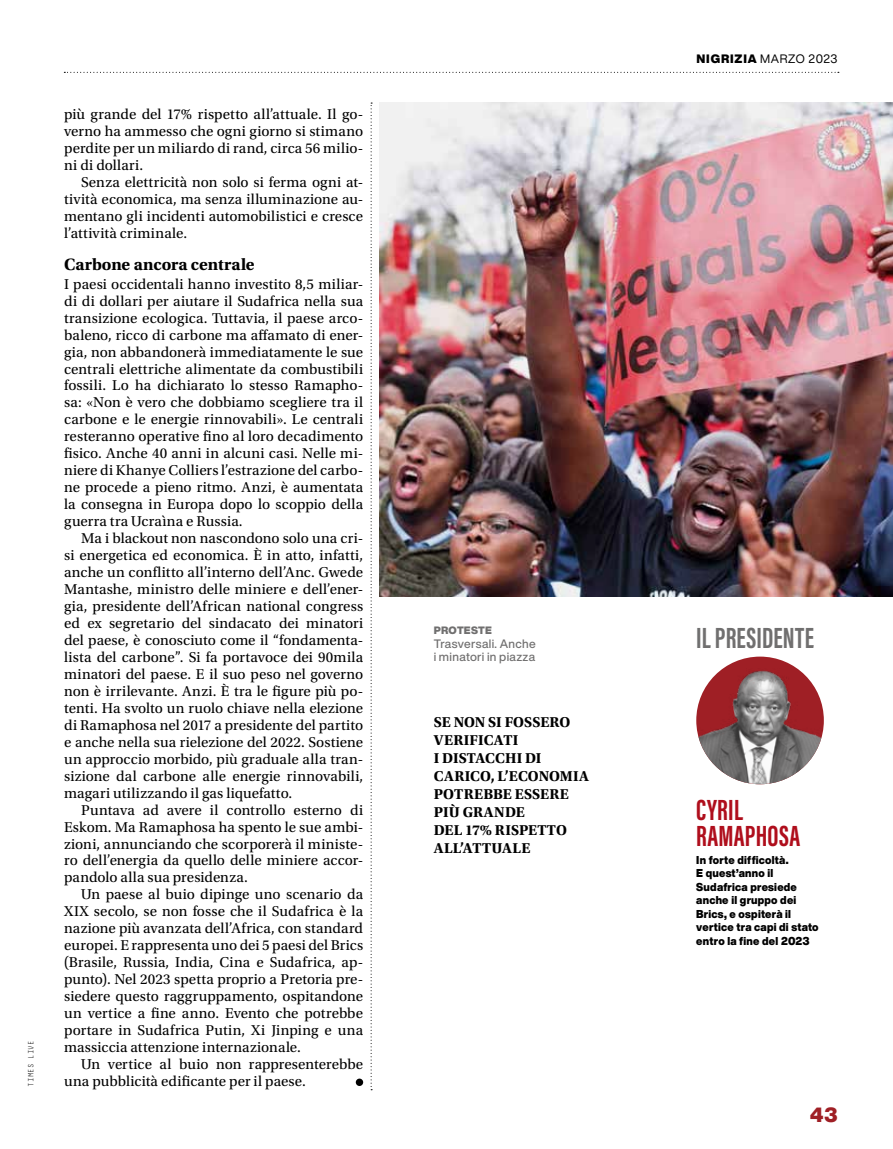
<style>
.page{position:relative;width:893px;height:1149px;background:#fff}
.page>*{position:absolute;margin:0;border:0;box-sizing:border-box;transform-origin:0 0}
.t1{font:700 30px/25.5px "Acumin Pro Extra Cond";letter-spacing:.01em;color:#af0e1c;scale:.95 1}
.t2{font:700 30px "Acumin Pro Extra Cond";letter-spacing:.005em;color:#706f6f;scale:.95 1}
.t3{font:900 20.25px "Helvetica Now Display";color:#9f1f25}
.t4{font:700 17.25px "Utopia Std";letter-spacing:-.005em;color:#000}
.t5{font:15px/17px "Utopia Std";letter-spacing:.005em;color:#000;text-align:justify}
.t6{font:700 15px/18px "Utopia Std";letter-spacing:.01em;color:#000}
.t7{font:500 12px/13.5px "Helvetica Now Display";letter-spacing:.025em;color:#706f6f}
.t8{font:12px "Helvetica Now Display";letter-spacing:.045em;color:#000}
.t9{font:900 11.25px/13.5px "Helvetica Now Display";letter-spacing:.02em;color:#000;scale:.95 1}
.t10{font:900 10.5px "Helvetica Now Display";letter-spacing:.02em;color:#706f6f}
.t11{font:300 7.5px "Decima Mono";letter-spacing:.035em;color:#000}
.s1{font-weight:900}
</style>
<div class="page">
<svg style="left:64px;top:72px;width:775px;height:1px"></svg>
<svg style="left:371px;top:102px;width:1px;height:985px"></svg>
<div style="left:356px;top:1078px;width:7px;height:7px;background:#000;border-radius:50%"></div>
<img style="left:380px;top:102px;width:513px;height:494px">
<div style="left:696px;top:656px;width:128px;height:128px;background:#9f1f25;border-radius:50%"></div>
<img style="left:696px;top:667px;width:128px;height:117px">
<p class="t11" style="left:27px;top:1086px;width:48px;rotate:-90deg">TIMES LIVE</p>
<p class="t5" style="left:64px;top:106px;width:301px">più grande del 17% rispetto all’attuale. Il go&shy;verno ha ammesso che ogni giorno si stimano perdite per un miliardo di rand, circa 56 milio&shy;ni di dollari.</p>
<p class="t5" style="left:64px;top:174px;width:301px;text-indent:17px">Senza elettricità non solo si ferma ogni at&shy;tività economica, ma senza illuminazione au&shy;mentano gli incidenti automobilistici e cresce l’attività criminale.</p>
<p class="t4" style="left:64px;top:254px;width:192px">Carbone ancora centrale</p>
<p class="t5" style="left:64px;top:275px;width:301px">I paesi occidentali hanno investito 8,5 miliar&shy;di di dollari per aiutare il Sudafrica nella sua transizione ecologica. Tuttavia, il paese arco&shy;baleno, ricco di carbone ma affamato di ener&shy;gia, non abbandonerà immediatamente le sue centrali elettriche alimentate da combustibili fossili. Lo ha dichiarato lo stesso Ramapho&shy;sa: «Non è vero che dobbiamo scegliere tra il carbone e le energie rinnovabili». Le centrali resteranno operative fino al loro decadimento fisico. Anche 40 anni in alcuni casi. Nelle mi&shy;niere di Khanye Colliers l’estrazione del carbo&shy;ne procede a pieno ritmo. Anzi, è aumentata la consegna in Europa dopo lo scoppio della guerra tra Ucraìna e Russia.</p>
<p class="t5" style="left:64px;top:530px;width:301px;text-indent:17px">Ma i blackout non nascondono solo una cri&shy;si energetica ed economica. È in atto, infatti, anche un conflitto all’interno dell’Anc. Gwede Mantashe, ministro delle miniere e dell’ener&shy;gia, presidente dell’African national congress ed ex segretario del sindacato dei minatori del paese, è conosciuto come il “fondamenta&shy;lista del carbone”. Si fa portavoce dei 90mila minatori del paese. E il suo peso nel governo non è irrilevante. Anzi. È tra le figure più po&shy;tenti. Ha svolto un ruolo chiave nella elezione di Ramaphosa nel 2017 a presidente del partito e anche nella sua rielezione del 2022. Sostiene un approccio morbido, più graduale alla tran&shy;sizione dal carbone alle energie rinnovabili, magari utilizzando il gas liquefatto.</p>
<p class="t5" style="left:64px;top:801px;width:301px;text-indent:17px">Puntava ad avere il controllo esterno di Eskom. Ma Ramaphosa ha spento le sue ambi&shy;zioni, annunciando che scorporerà il ministe&shy;ro dell’energia da quello delle miniere accor&shy;pandolo alla sua presidenza.</p>
<p class="t5" style="left:64px;top:886px;width:301px;text-indent:17px">Un paese al buio dipinge uno scenario da XIX secolo, se non fosse che il Sudafrica è la nazione più avanzata dell’Africa, con standard europei. E rappresenta uno dei 5 paesi del Brics (Brasile, Russia, India, Cina e Sudafrica, ap&shy;punto). Nel 2023 spetta proprio a Pretoria pre&shy;siedere questo raggruppamento, ospitandone un vertice a fine anno. Evento che potrebbe portare in Sudafrica Putin, Xi Jinping e una massiccia attenzione internazionale.</p>
<p class="t5" style="left:81px;top:1055px;width:284px">Un vertice al buio non rappresenterebbe</p>
<p class="t5" style="left:64px;top:1072px;width:243px">una pubblicità edificante per il paese.</p>
<p class="t10" style="left:434px;top:623px;width:60px">PROTESTE</p>
<p class="t7" style="left:434px;top:636px;width:104px">Trasversali. Anche i minatori in piazza</p>
<p class="t6" style="left:434px;top:712px;width:157px">SE NON SI FOSSERO<br>VERIFICATI<br>I DISTACCHI DI<br>CARICO, L’ECONOMIA<br>POTREBBE ESSERE<br>PIÙ GRANDE<br>DEL 17% RISPETTO<br>ALL’ATTUALE</p>
<p class="t8" style="left:696px;top:51px;width:142px"><span class="s1">NIGRIZIA</span> MARZO 2023</p>
<h1 class="t2" style="left:696px;top:619px;width:125px">IL PRESIDENTE</h1>
<h1 class="t1" style="left:696px;top:796px;width:111px">CYRIL<br>RAMAPHOSA</h1>
<p class="t9" style="left:696px;top:852px;width:130px">In forte difficoltà.<br>E quest’anno il<br>Sudafrica presiede anche il gruppo dei<br>Brics, e ospiterà il vertice tra capi di stato entro la fine del 2023</p>
<h2 class="t3" style="left:810px;top:1100px;width:29px">43</h2>
</div>
